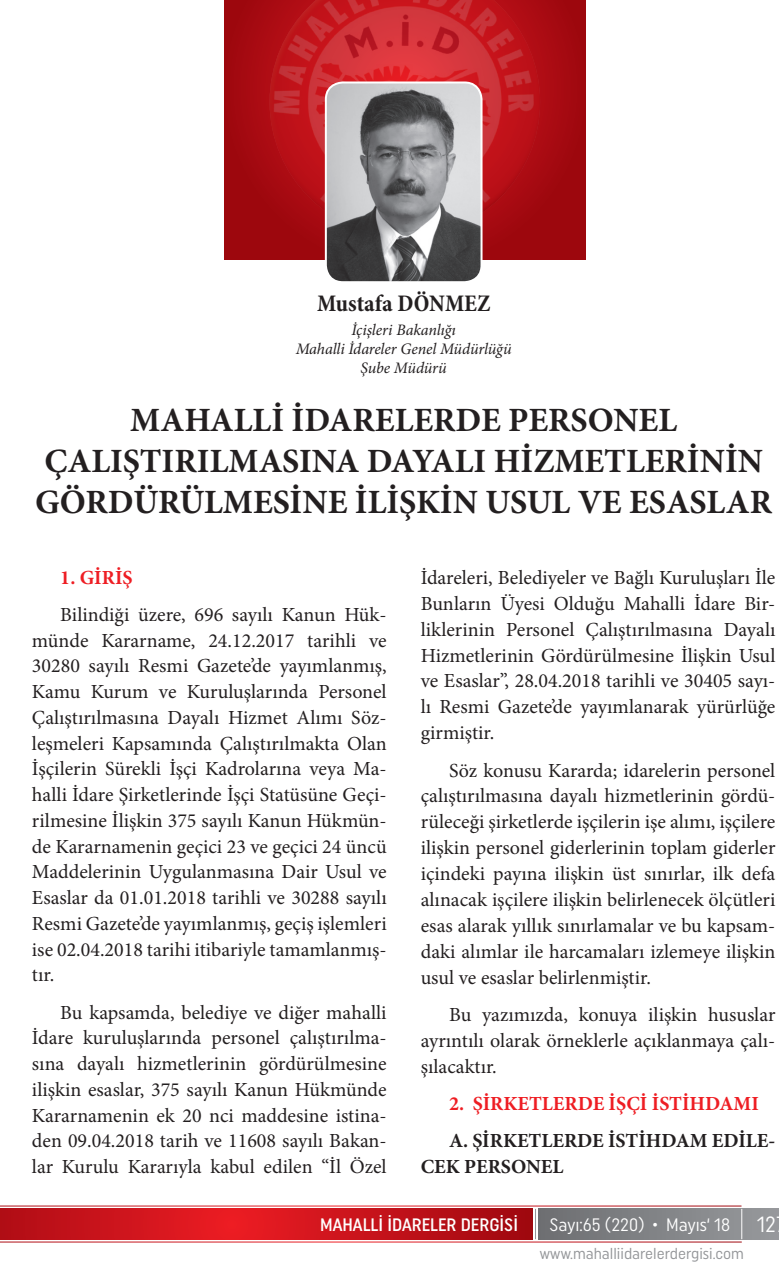
<style>
.page{position:relative;width:779px;height:1276px;background:#fff}
.page>*{position:absolute;margin:0;border:0;box-sizing:border-box;transform-origin:0 0}
.t1{font:700 34px/40.8px "Minion Pro";color:#231f20;text-align:center}
.t2{font:700 condensed 24px "Minion Pro";color:#231f20}
.t3{font:20px/25.8px "Minion Pro";color:#231f20;text-align:justify}
.t4{font:700 20px/26px "Minion Pro";color:#231f20}
.t5{font:700 20px "Minion Pro";color:#ee1d23}
.t6{font:18px "Uniform Condensed";color:#fff}
.t7{font:500 18px "Uniform Condensed";color:#fff}
.t8{font:italic 16px/19.2px "Minion Pro";letter-spacing:-.01em;color:#231f20;text-align:center}
.t9{font:15.8px "Uniform Condensed";color:#939598}
.s1{font-size:22px}
</style>
<div class="page">
<div style="left:538px;top:1209px;width:240px;height:30px;background:linear-gradient(to right,#6d6e71,#979a9d)"></div>
<svg style="left:0;top:1209px;width:532px;height:30px;background:#c8131a"></svg>
<hr style="left:535px;top:1209px;width:1px;height:30px;background:#939598">
<hr style="left:741px;top:1209px;width:1px;height:30px;background:#fff">
<div style="left:224px;top:0;width:361px;height:259px;background:linear-gradient(to bottom,#a70a11,#9e080e)"></div>
<img style="left:269px;top:0;width:271px;height:237px">
<img style="left:326px;top:82px;width:155px;height:198px">
<div style="left:325px;top:81px;width:157px;height:202px;border:2px solid #fff;border-radius:17px"></div>
<p class="t2" style="left:317px;top:287px;width:175px">Mustafa DÖNMEZ</p>
<p class="t8" style="left:296px;top:320px;width:217px">İçişleri Bakanlığı<br>Mahalli İdareler Genel Müdürlüğü<br>Şube Müdürü</p>
<h1 class="t1" style="left:35px;top:400px;width:738px">MAHALLİ İDARELERDE PERSONEL<br>ÇALIŞTIRILMASINA DAYALI HİZMETLERİNİN<br>GÖRDÜRÜLMESİNE İLİŞKİN USUL VE ESASLAR</h1>
<p class="t5" style="left:60px;top:563px;width:74px">1. GİRİŞ</p>
<p class="t3" style="left:32px;top:602px;width:356px;text-indent:28px">Bilindiği üzere, 696 sayılı Kanun Hük&shy;münde Kararname, 24.12.2017 tarihli ve 30280 sayılı Resmi Gazete’de yayımlanmış, Kamu Kurum ve Kuruluşlarında Personel Çalıştırılmasına Dayalı Hizmet Alımı Söz&shy;leşmeleri Kapsamında Çalıştırılmakta Olan İşçilerin Sürekli İşçi Kadrolarına veya Ma&shy;halli İdare Şirketlerinde İşçi Statüsüne Geçi&shy;rilmesine İlişkin 375 sayılı Kanun Hükmün&shy;de Kararnamenin geçici 23 ve geçici 24 üncü Maddelerinin Uygulanmasına Dair Usul ve Esaslar da 01.01.2018 tarihli ve 30288 sayılı Resmi Gazete’de yayımlanmış, geçiş işlemleri ise 02.04.2018 tarihi itibariyle tamamlanmış&shy;tır.</p>
<p class="t3" style="left:32px;top:999px;width:356px;text-indent:28px">Bu kapsamda, belediye ve diğer mahalli İdare kuruluşlarında personel çalıştırılma&shy;sına dayalı hizmetlerinin gördürülmesine ilişkin esaslar, 375 sayılı Kanun Hükmünde Kararnamenin ek 20 nci maddesine istina&shy;den 09.04.2018 tarih ve 11608 sayılı Bakan&shy;lar Kurulu Kararıyla kabul edilen “İl Özel</p>
<p class="t3" style="left:420px;top:565px;width:356px">İdareleri, Belediyeler ve Bağlı Kuruluşları İle Bunların Üyesi Olduğu Mahalli İdare Bir&shy;liklerinin Personel Çalıştırılmasına Dayalı Hizmetlerinin Gördürülmesine İlişkin Usul ve Esaslar”, 28.04.2018 tarihli ve 30405 sayı&shy;lı Resmi Gazete’de yayımlanarak yürürlüğe girmiştir.</p>
<p class="t3" style="left:420px;top:757px;width:356px;text-indent:28px">Söz konusu Kararda; idarelerin personel çalıştırılmasına dayalı hizmetlerinin gördü&shy;rüleceği şirketlerde işçilerin işe alımı, işçilere ilişkin personel giderlerinin toplam giderler içindeki payına ilişkin üst sınırlar, ilk defa alınacak işçilere ilişkin belirlenecek ölçütleri esas alarak yıllık sınırlamalar ve bu kapsam&shy;daki alımlar ile harcamaları izlemeye ilişkin usul ve esaslar belirlenmiştir.</p>
<p class="t3" style="left:420px;top:1002px;width:356px;text-indent:28px">Bu yazımızda, konuya ilişkin hususlar ayrıntılı olarak örneklerle açıklanmaya çalı&shy;şılacaktır.</p>
<p class="t5" style="left:449px;top:1089px;width:311px">2. ŞİRKETLERDE İŞÇİ İSTİHDAMI</p>
<p class="t4" style="left:420px;top:1128px;width:356px;text-indent:28px">A. ŞİRKETLERDE İSTİHDAM EDİLE-<br>CEK PERSONEL</p>
<p class="t7" style="left:320px;top:1214px;width:199px">MAHALLİ İDARELER DERGİSİ</p>
<p class="t6" style="left:549px;top:1214px;width:228px">Sayı:65 (220) • Mayıs‘ 18 <span class="s1">12</span></p>
<p class="t9" style="left:539px;top:1244px;width:206px">www.mahalliidarelerdergisi.com</p>
</div>
